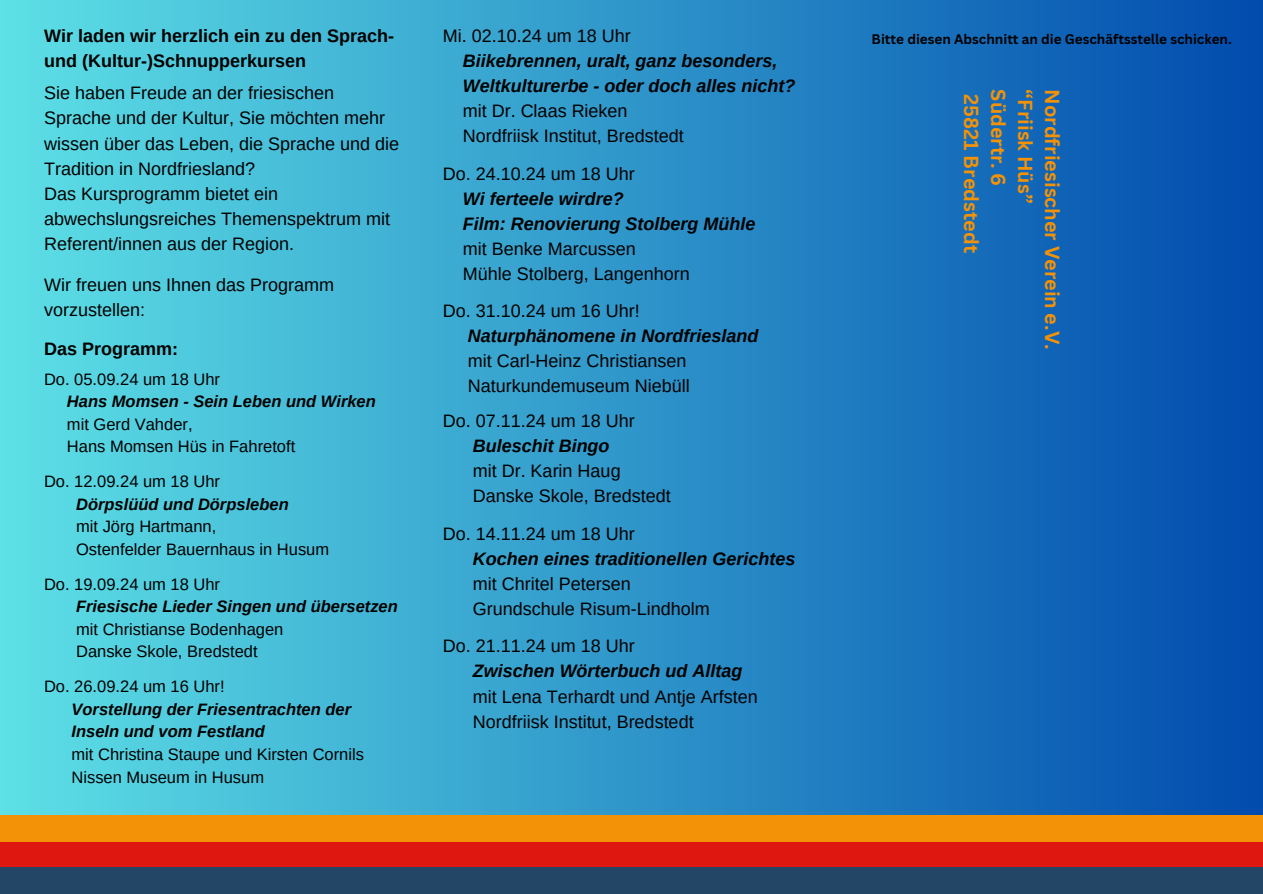
<style>
.page{position:relative;width:1263px;height:894px;background:#fff}
.page>*{position:absolute;margin:0;border:0;box-sizing:border-box;transform-origin:0 0}
.t1{font:700 19.8px/27px "Canva Sans";color:#f49207}
.t2{font:18px/25px "Arimo";color:#000}
.t3{font:italic 700 18px/25px "Arimo";color:#000}
.t4{font:700 18px/25px "Arimo";color:#000}
.t5{font:16.5px/22.5px "Arimo";color:#000}
.t6{font:italic 700 16.5px/22.5px "Arimo";color:#000}
.t7{font:700 13.5px "Canva Sans";color:#000}
.s1{font-weight:700;font-style:italic}
.s2{font-weight:400;font-style:normal}
</style>
<div class="page">
<div style="left:0;top:0;width:1263px;height:893px;background:linear-gradient(to right,#5de0e6,#014bad)"></div>
<div style="left:0;top:866px;width:1263px;height:27px;background:#234666"></div>
<div style="left:0;top:840px;width:1263px;height:26px;background:#df1711"></div>
<div style="left:0;top:814px;width:1263px;height:26px;background:#f49207"></div>
<h1 class="t4" style="left:44px;top:23px;width:352px">Wir laden wir herzlich ein zu den Sprach&shy;und (Kultur-)Schnupperkursen</h1>
<h2 class="t2" style="left:44px;top:81px;width:357px">Sie haben Freude an der friesischen Sprache und der Kultur, Sie möchten mehr wissen über das Leben, die Sprache und die Tradition in Nordfriesland?<br>Das Kursprogramm bietet ein abwechslungsreiches Themenspektrum mit Referent/innen aus der Region.</h2>
<h2 class="t2" style="left:44px;top:272px;width:292px">Wir freuen uns Ihnen das Programm vorzustellen:</h2>
<h1 class="t4" style="left:44px;top:336px;width:136px">Das Programm:</h1>
<h3 class="t5" style="left:67px;top:367px;width:310px;text-indent:-23px">Do. 05.09.24 um 18 Uhr<br><span class="s1">Hans Momsen - Sein Leben und Wirken </span>mit Gerd Vahder,</h3>
<h3 class="t5" style="left:44px;top:429px;width:253px;line-height:35px;text-indent:23px">Hans Momsen Hüs in Fahretoft<br>Do. 12.09.24 um 18 Uhr</h3>
<h3 class="t6" style="left:76px;top:492px;width:214px">Dörpslüüd und Dörpsleben</h3>
<h3 class="t5" style="left:76px;top:515px;width:255px">mit Jörg Hartmann,<br>Ostenfelder Bauernhaus in Husum</h3>
<h3 class="t5" style="left:44px;top:572px;width:178px">Do. 19.09.24 um 18 Uhr</h3>
<h3 class="t5" style="left:76px;top:595px;width:323px"><span class="s1">Friesische Lieder Singen und übersetzen </span>mit Christianse Bodenhagen<br>Danske Skole, Bredstedt</h3>
<h2 class="t6" style="left:72px;top:675px;width:281px;text-indent:-27px"><span class="s2">Do. 26.09.24 um 16 Uhr!<br></span>Vorstellung der Friesentrachten der<br>Inseln und vom Festland</h2>
<h2 class="t5" style="left:72px;top:742px;width:294px">mit Christina Staupe und Kirsten Cornils<br>Nissen Museum in Husum</h2>
<h2 class="t3" style="left:463px;top:23px;width:334px;text-indent:-20px"><span class="s2">Mi. 02.10.24 um 18 Uhr<br></span>Biikebrennen, uralt, ganz besonders,<br>Weltkulturerbe - oder doch alles nicht? <span class="s2">mit Dr. Claas Rieken<br>Nordfriisk Institut, Bredstedt</span></h2>
<h2 class="t2" style="left:463px;top:161px;width:294px;text-indent:-20px">Do. 24.10.24 um 18 Uhr<br><span class="s1">Wi ferteele wirdre?<br>Film: Renovierung Stolberg Mühle </span>mit Benke Marcussen<br>Mühle Stolberg, Langenhorn</h2>
<h2 class="t2" style="left:468px;top:298px;width:292px;text-indent:-25px">Do. 31.10.24 um 16 Uhr!<br><span class="s1">Naturphänomene in Nordfriesland </span>mit Carl-Heinz Christiansen<br>Naturkundemuseum Niebüll</h2>
<h2 class="t2" style="left:473px;top:408px;width:199px;text-indent:-30px">Do. 07.11.24 um 18 Uhr<br><span class="s1">Buleschit Bingo<br></span>mit Dr. Karin Haug<br>Danske Skole, Bredstedt</h2>
<p class="t2" style="left:473px;top:521px;width:324px;text-indent:-30px">Do. 14.11.24 um 18 Uhr<br><span class="s1">Kochen eines traditionellen Gerichtes </span>mit Chritel Petersen<br>Grundschule Risum-Lindholm</p>
<h1 class="t2" style="left:473px;top:633px;width:286px;text-indent:-30px">Do. 21.11.24 um 18 Uhr<br><span class="s1">Zwischen Wörterbuch ud Alltag </span>mit Lena Terhardt und Antje Arfsten<br>Nordfriisk Institut, Bredstedt</h1>
<p class="t7" style="left:872px;top:30px;width:362px">Bitte diesen Abschnitt an die Geschäftsstelle schicken.</p>
<p class="t1" style="left:1066px;top:89px;width:261px;rotate:90deg">Nordfriesischer Verein e.V. “Friisk Hüs”<br>Südertr. 6<br>25821 Bredstedt</p>
</div>
